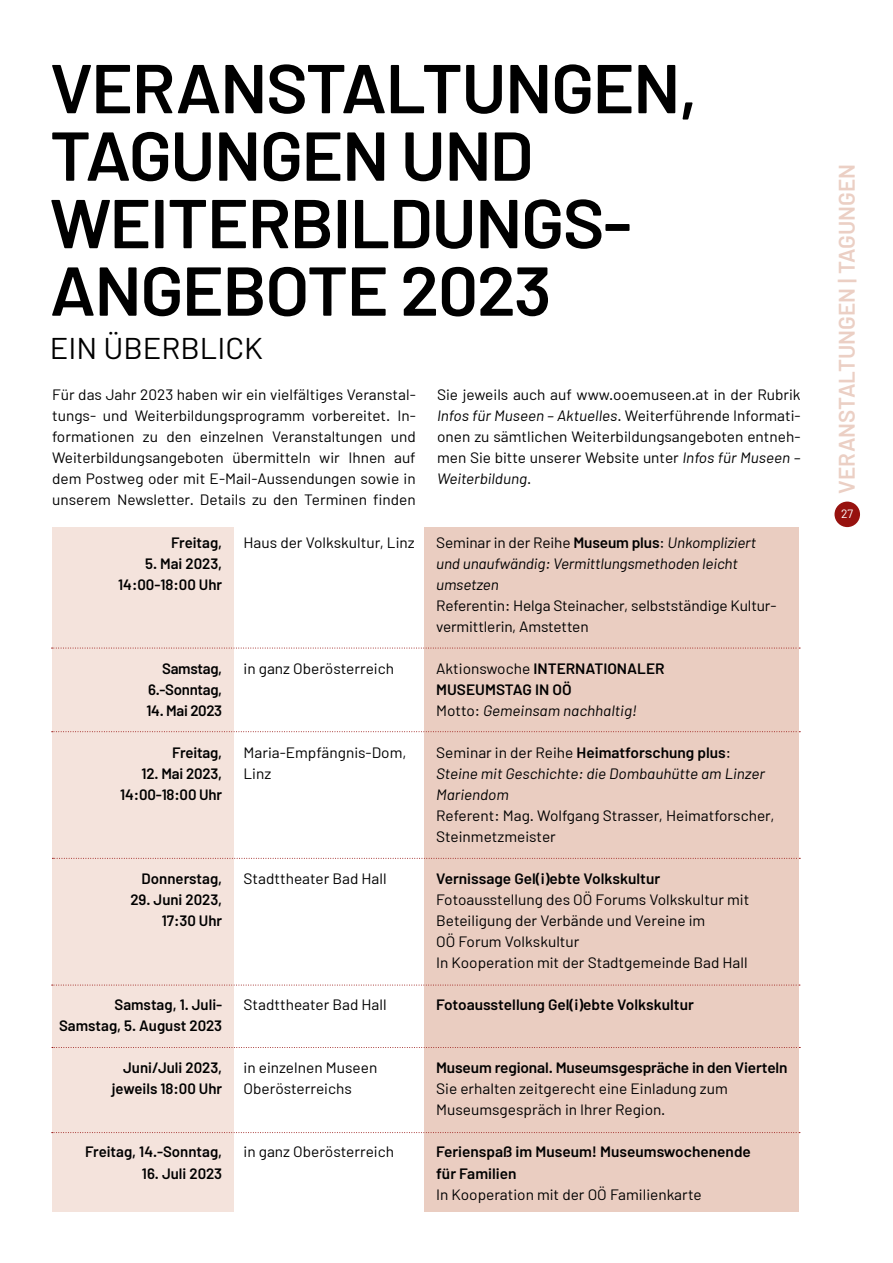
<style>
.page{position:relative;width:893px;height:1263px;background:#fff}
.page>*{position:absolute;margin:0;border:0;box-sizing:border-box;transform-origin:0 0}
.t1{font:600 69px/67.5px "Barlow";letter-spacing:-.02em;color:#000}
.t2{font:30px "Barlow";color:#000}
.t3{font:600 22.5px "Barlow";color:#ebcfc4}
.t4{font:15px/21px "Barlow";color:#000}
.t5{font:600 15px/21px "Barlow";color:#000;text-align:right}
.t6{font:italic 15px/21px "Barlow";letter-spacing:-.01em;color:#000}
.t7{font:600 15px/21px "Barlow";letter-spacing:-.02em;color:#000;text-align:right}
.t8{font:12px "Barlow";color:#fff}
.s1{font-style:italic}
.s2{font-style:normal}
.s3{font-weight:600;font-style:normal}
.s4{font-weight:400}
.s5{font-weight:400;font-style:italic}
</style>
<div class="page">
<div style="left:834px;top:502px;width:26px;height:25px;background:#97120f;border-radius:50%"></div>
<div style="left:425px;top:527px;width:374px;height:685px;background:#eacdc1"></div>
<div style="left:52px;top:527px;width:182px;height:685px;background:#f4e3dc"></div>
<svg style="left:52px;top:648px;width:748px;height:1px"></svg>
<svg style="left:52px;top:731px;width:748px;height:1px"></svg>
<svg style="left:52px;top:858px;width:748px;height:1px"></svg>
<svg style="left:52px;top:1047px;width:748px;height:1px"></svg>
<svg style="left:52px;top:1132px;width:748px;height:1px"></svg>
<svg style="left:52px;top:985px;width:748px;height:1px"></svg>
<h1 class="t1" style="left:50px;top:54px;width:649px">VERANSTALTUNGEN,<br>TAGUNGEN UND<br>WEITERBILDUNGS-<br>ANGEBOTE 2023</h1>
<h2 class="t2" style="left:50px;top:330px;width:215px">EIN ÜBERBLICK</h2>
<p class="t4" style="left:52px;top:384px;width:365px;text-align:justify">Für das Jahr 2023 haben wir ein vielfältiges Veranstal&shy;tungs- und Weiterbildungsprogramm vorbereitet. In&shy;formationen zu den einzelnen Veranstaltungen und Weiterbildungsangeboten übermitteln wir Ihnen auf dem Postweg oder mit E-Mail-Aussendungen sowie in unserem Newsletter. Details zu den Terminen finden</p>
<p class="t4" style="left:437px;top:384px;width:365px;text-align:justify">Sie jeweils auch auf www.ooemuseen.at in der Rubrik <span class="s1">Infos für Museen – Aktuelles</span>. Weiterführende Informati&shy;onen zu sämtlichen Weiterbildungsangeboten entneh&shy;men Sie bitte unserer Website unter <span class="s1">Infos für Museen – Weiterbildung</span>.</p>
<p class="t5" style="left:171px;top:531px;width:53px">Freitag,</p>
<p class="t5" style="left:118px;top:552px;width:106px">5. Mai 2023,<br>14:00-18:00 Uhr</p>
<p class="t4" style="left:244px;top:531px;width:173px">Haus der Volkskultur, Linz</p>
<p class="t7" style="left:148px;top:658px;width:76px">Samstag,<br>6.-Sonntag,</p>
<p class="t7" style="left:146px;top:700px;width:77px">14. Mai 2023</p>
<p class="t5" style="left:172px;top:742px;width:52px">Freitag,</p>
<p class="t5" style="left:120px;top:763px;width:104px">12. Mai 2023,<br>14:00-18:00 Uhr</p>
<p class="t4" style="left:244px;top:657px;width:152px">in ganz Oberösterreich</p>
<p class="t4" style="left:244px;top:741px;width:164px">Maria-Empfängnis-Dom,<br>Linz</p>
<p class="t5" style="left:142px;top:868px;width:82px">Donnerstag,</p>
<p class="t5" style="left:130px;top:889px;width:93px">29. Juni 2023,<br>17:30 Uhr</p>
<p class="t4" style="left:244px;top:868px;width:145px">Stadttheater Bad Hall</p>
<p class="t5" style="left:59px;top:994px;width:165px">Samstag, 1. Juli-<br>Samstag, 5. August 2023</p>
<p class="t5" style="left:112px;top:1057px;width:112px">Juni/Juli 2023, jeweils 18:00 Uhr</p>
<p class="t5" style="left:85px;top:1141px;width:139px">Freitag, 14.-Sonntag,</p>
<p class="t5" style="left:142px;top:1162px;width:82px">16. Juli 2023</p>
<p class="t4" style="left:244px;top:994px;width:145px">Stadttheater Bad Hall</p>
<p class="t4" style="left:244px;top:1057px;width:135px">in einzelnen Museen<br>Oberösterreichs</p>
<p class="t4" style="left:244px;top:1141px;width:152px">in ganz Oberösterreich</p>
<p class="t6" style="left:436px;top:531px;width:322px"><span class="s2">Seminar in der Reihe</span> <span class="s3">Museum plus</span><span class="s2">:</span> Unkompliziert und unaufwändig: Vermittlungsmethoden leicht umsetzen</p>
<p class="t4" style="left:436px;top:594px;width:342px">Referentin: Helga Steinacher, selbstständige Kultur&shy;vermittlerin, Amstetten</p>
<p class="t5" style="left:436px;top:658px;width:230px;text-align:left"><span class="s4">Aktionswoche</span> INTERNATIONALER<br>MUSEUMSTAG IN OÖ<br><span class="s4">Motto:</span> <span class="s5">Gemeinsam nachhaltig!</span></p>
<p class="t6" style="left:436px;top:741px;width:330px"><span class="s2">Seminar in der Reihe</span> <span class="s3">Heimatforschung plus</span><span class="s2">:<br></span>Steine mit Geschichte: die Dombauhütte am Linzer<br>Mariendom</p>
<p class="t4" style="left:436px;top:805px;width:340px">Referent: Mag. Wolfgang Strasser, Heimatforscher,<br>Steinmetzmeister</p>
<p class="t5" style="left:436px;top:868px;width:225px">Vernissage Gel(i)ebte Volkskultur</p>
<p class="t4" style="left:436px;top:889px;width:315px">Fotoausstellung des OÖ Forums Volkskultur mit Beteiligung der Verbände und Vereine im<br>OÖ Forum Volkskultur<br>In Kooperation mit der Stadtgemeinde Bad Hall</p>
<p class="t5" style="left:436px;top:994px;width:259px">Fotoausstellung Gel(i)ebte Volkskultur</p>
<p class="t5" style="left:436px;top:1057px;width:353px">Museum regional. Museumsgespräche in den Vierteln</p>
<p class="t4" style="left:436px;top:1078px;width:293px">Sie erhalten zeitgerecht eine Einladung zum<br>Museumsgespräch in Ihrer Region.</p>
<p class="t5" style="left:436px;top:1141px;width:316px;text-align:left">Ferienspaß im Museum! Museumswochenende für Familien</p>
<p class="t4" style="left:436px;top:1183px;width:267px">In Kooperation mit der OÖ Familienkarte</p>
<h3 class="t3" style="left:833px;top:494px;width:331px;rotate:-90deg">VERANSTALTUNGEN | TAGUNGEN</h3>
<p class="t8" style="left:841px;top:506px;width:14px">27</p>
</div>
